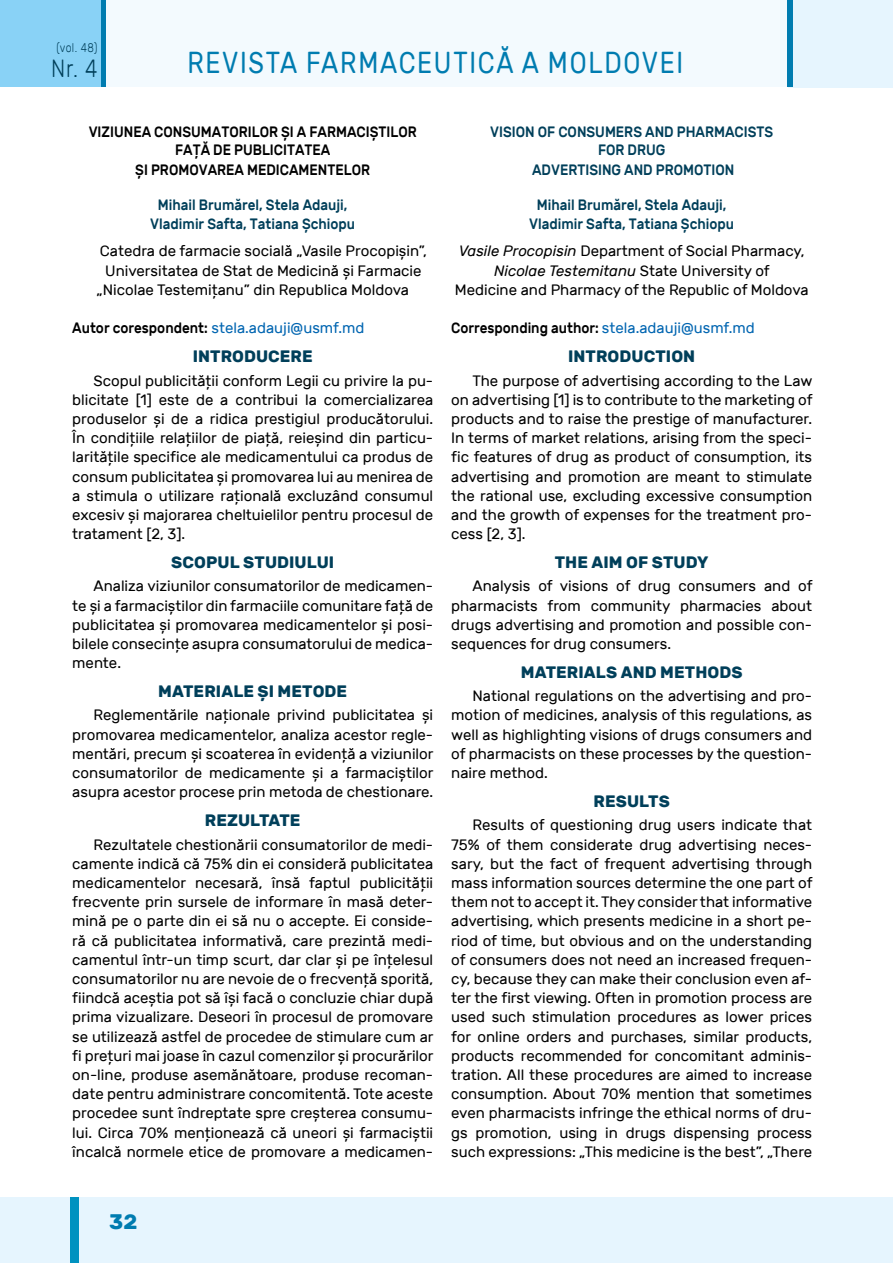
<style>
.page{position:relative;width:893px;height:1263px;background:#fff}
.page>*{position:absolute;margin:0;border:0;box-sizing:border-box;transform-origin:0 0}
.t1{font:30.3px "Rubik";letter-spacing:.07em;color:#007cb0;scale:.83 1}
.t2{font:300 24.9px "Rubik";color:#003f5a;scale:.83 1}
.t3{font:700 21px "Rubik";color:#007cb0}
.t4{font:700 16.5px "Rubik";letter-spacing:.005em;color:#003f5a}
.t5{font:15px/19.2px "Rubik";color:#000;text-align:justify}
.t6{font:500 15px/19.2px "Rubik";color:#003f5a;text-align:center;scale:.9 1}
.t7{font:500 15px/18.6px "Rubik";color:#000;text-align:center;scale:.9 1}
.t8{font:15px "Rubik";color:#0065b1}
.t9{font:300 12.6px "Rubik";color:#003f5a;scale:.83 1}
.s1{font-weight:500;color:#000}
.s2{font-style:italic}
.s3{font-weight:400;color:#0065b1}
</style>
<div class="page">
<div style="left:89px;top:0;width:716px;height:87px;background:#f3fafe"></div>
<div style="left:0;top:1197px;width:893px;height:66px;background:#e6f5fe"></div>
<div style="left:70px;top:1197px;width:8px;height:66px;background:#0092c0"></div>
<div style="left:788px;top:0;width:105px;height:87px;background:#e6f5fe"></div>
<div style="left:788px;top:0;width:5px;height:87px;background:#007cb0"></div>
<div style="left:101px;top:0;width:5px;height:87px;background:#007cb0"></div>
<div style="left:0;top:0;width:101px;height:87px;background:#89d2f6"></div>
<p class="t9" style="left:57px;top:41px;width:51px">(vol. 48)</p>
<h2 class="t2" style="left:51px;top:55px;width:57px">Nr. 4</h2>
<h1 class="t1" style="left:187px;top:46px;width:599px">REVISTA FARMACEUTICĂ A MOLDOVEI</h1>
<p class="t7" style="left:89px;top:123px;width:366px">VIZIUNEA CONSUMATORILOR ȘI A FARMACIȘTILOR<br>FAŢĂ DE PUBLICITATEA<br>ȘI PROMOVAREA MEDICAMENTELOR</p>
<p class="t6" style="left:150px;top:195px;width:229px">Mihail Brumărel, Stela Adauji,<br>Vladimir Safta, Tatiana Șchiopu</p>
<p class="t5" style="left:100px;top:242px;width:328px">Catedra de farmacie socială „Vasile Procopișin”,</p>
<p class="t5" style="left:105px;top:261px;width:318px">Universitatea de Stat de Medicină și Farmacie</p>
<p class="t5" style="left:97px;top:280px;width:314px">„Nicolae Testemiţanu” din Republica Moldova</p>
<p class="t8" style="left:72px;top:320px;width:294px"><span class="s1">Autor corespondent:</span> stela.adauji@usmf.md</p>
<p class="t4" style="left:193px;top:347px;width:122px">INTRODUCERE</p>
<p class="t5" style="left:72px;top:371px;width:362px;text-indent:21px">Scopul publicităţii conform Legii cu privire la pu&shy;blicitate [1] este de a contribui la comercializarea produselor și de a ridica prestigiul producătorului.<br>În condiţiile relaţiilor de piaţă, reieșind din particu&shy;larităţile specifice ale medicamentului ca produs de consum publicitatea și promovarea lui au menirea de a stimula o utilizare raţională excluzând consumul excesiv și majorarea cheltuielilor pentru procesul de tratament [2, 3].</p>
<p class="t4" style="left:171px;top:552px;width:165px">SCOPUL STUDIULUI</p>
<p class="t5" style="left:72px;top:577px;width:362px;text-indent:21px">Analiza viziunilor consumatorilor de medicamen&shy;te și a farmaciștilor din farmaciile comunitare faţă de publicitatea și promovarea medicamentelor și posi&shy;bilele consecinţe asupra consumatorului de medica&shy;mente.</p>
<p class="t4" style="left:158px;top:682px;width:190px">MATERIALE ȘI METODE</p>
<p class="t5" style="left:72px;top:706px;width:363px;text-indent:21px">Reglementările naţionale privind publicitatea și promovarea medicamentelor, analiza acestor regle&shy;mentări, precum și scoaterea în evidenţă a viziunilor consumatorilor de medicamente și a farmaciștilor asupra acestor procese prin metoda de chestionare.</p>
<p class="t4" style="left:205px;top:811px;width:97px">REZULTATE</p>
<p class="t5" style="left:72px;top:835px;width:363px;text-indent:21px">Rezultatele chestionării consumatorilor de medi&shy;camente indică că 75% din ei consideră publicitatea medicamentelor necesară, însă faptul publicităţii frecvente prin sursele de informare în masă deter&shy;mină pe o parte din ei să nu o accepte. Ei conside&shy;ră că publicitatea informativă, care prezintă medi&shy;camentul într-un timp scurt, dar clar și pe înţelesul consumatorilor nu are nevoie de o frecvenţă sporită, fiindcă aceștia pot să își facă o concluzie chiar după prima vizualizare. Deseori în procesul de promovare se utilizează astfel de procedee de stimulare cum ar fi preţuri mai joase în cazul comenzilor și procurărilor on-line, produse asemănătoare, produse recoman&shy;date pentru administrare concomitentă. Tote aceste procedee sunt îndreptate spre creșterea consumu&shy;lui. Circa 70% menţionează că uneori și farmaciștii încalcă normele etice de promovare a medicamen-</p>
<p class="t6" style="left:490px;top:123px;width:316px;line-height:18.6px">VISION OF CONSUMERS AND PHARMACISTS<br>FOR DRUG<br>ADVERTISING AND PROMOTION</p>
<p class="t6" style="left:529px;top:195px;width:229px">Mihail Brumărel, Stela Adauji,<br>Vladimir Safta, Tatiana Șchiopu</p>
<p class="t5" style="left:455px;top:242px;width:355px;text-align:center"><span class="s2">Vasile Procopisin</span> Department of Social Pharmacy,<br><span class="s2">Nicolae Testemitanu</span> State University of<br>Medicine and Pharmacy of the Republic of Moldova</p>
<p class="t7" style="left:451px;top:319px;width:339px">Corresponding author: <span class="s3">stela.adauji@usmf.md</span></p>
<p class="t4" style="left:568px;top:347px;width:129px">INTRODUCTION</p>
<p class="t5" style="left:451px;top:371px;width:363px;text-indent:21px">The purpose of advertising according to the Law on advertising [1] is to contribute to the marketing of products and to raise the prestige of manufacturer.<br>In terms of market relations, arising from the speci&shy;fic features of drug as product of consumption, its advertising and promotion are meant to stimulate the rational use, excluding excessive consumption and the growth of expenses for the treatment pro&shy;cess [2, 3].</p>
<p class="t4" style="left:555px;top:552px;width:155px">THE AIM OF STUDY</p>
<p class="t5" style="left:451px;top:577px;width:363px;text-indent:21px">Analysis of visions of drug consumers and of pharmacists from community pharmacies about drugs advertising and promotion and possible con&shy;sequences for drug consumers.</p>
<p class="t4" style="left:521px;top:662px;width:223px">MATERIALS AND METHODS</p>
<p class="t5" style="left:451px;top:687px;width:362px;text-indent:21px">National regulations on the advertising and pro&shy;motion of medicines, analysis of this regulations, as well as highlighting visions of drugs consumers and of pharmacists on these processes by the question&shy;naire method.</p>
<p class="t4" style="left:594px;top:791px;width:78px">RESULTS</p>
<p class="t5" style="left:451px;top:816px;width:363px;text-indent:21px">Results of questioning drug users indicate that 75% of them considerate drug advertising neces&shy;sary, but the fact of frequent advertising through mass information sources determine the one part of them not to accept it. They consider that informative advertising, which presents medicine in a short pe&shy;riod of time, but obvious and on the understanding of consumers does not need an increased frequen&shy;cy, because they can make their conclusion even af&shy;ter the first viewing. Often in promotion process are used such stimulation procedures as lower prices for online orders and purchases, similar products, products recommended for concomitant adminis&shy;tration. All these procedures are aimed to increase consumption. About 70% mention that sometimes even pharmacists infringe the ethical norms of dru&shy;gs promotion, using in drugs dispensing process such expressions: „This medicine is the best”, „There</p>
<h3 class="t3" style="left:109px;top:1209px;width:30px">32</h3>
</div>
